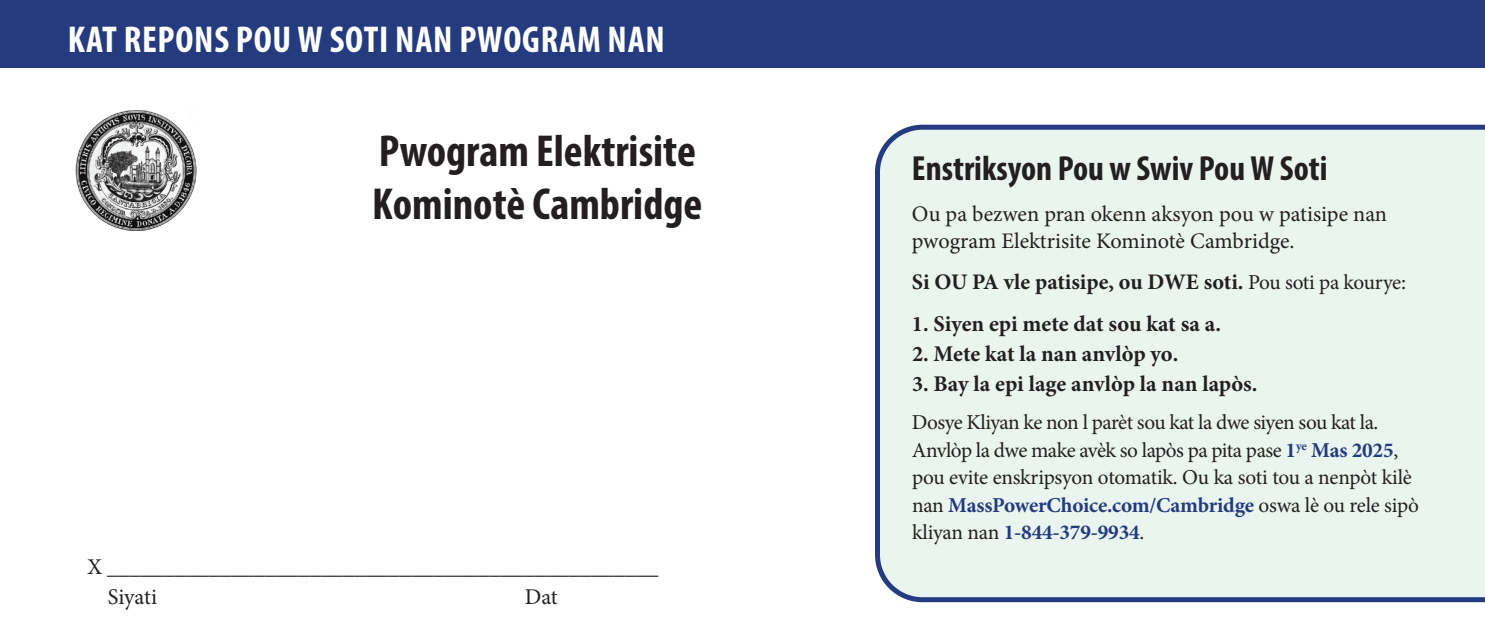
<style>
.page{position:relative;width:1485px;height:630px;background:#fff}
.page>*{position:absolute;margin:0;border:0;box-sizing:border-box;transform-origin:0 0}
.t1{font:700 condensed 45px/52.5px "Myriad Pro";color:#231f20}
.t2{font:700 condensed 37.5px "Myriad Pro";letter-spacing:.02em;color:#fff}
.t3{font:700 condensed 35px "Myriad Pro";color:#231f20}
.t4{font:700 22.5px "Minion Pro";color:#231f20}
.t5{font:22.5px/30px "Minion Pro";letter-spacing:-.005em;color:#231f20}
.t6{font:22.25px/27.5px "Minion Pro";color:#231f20}
.t7{font:700 22.25px "Minion Pro";letter-spacing:-.005em;color:#231f20}
.t8{font:21.25px/27.5px "Minion Pro";letter-spacing:-.02em;color:#231f20}
.s1{font-weight:400;font-size:21.25px}
.s2{font-weight:400}
.s3{font-size:22.25px}
.s4{font-weight:700;color:#243b80}
</style>
<div class="page">
<div style="left:875px;top:125px;width:610px;height:477px;background:#e9f5ee"></div>
<div style="left:0;top:0;width:1485px;height:68px;background:#243b80"></div>
<img style="left:75px;top:110px;width:122px;height:121px">
<h2 class="t2" style="left:68px;top:16px;width:599px">KAT REPONS POU W SOTI NAN PWOGRAM NAN</h2>
<h1 class="t1" style="left:372px;top:124px;width:332px">Pwogram Elektrisite<br>Kominotè Cambridge</h1>
<p class="t5" style="left:108px;top:552px;width:552px;text-indent:-20px">X _________________________________________________<br>Siyati</p>
<p class="t5" style="left:525px;top:582px;width:34px">Dat</p>
<h3 class="t3" style="left:912px;top:147px;width:417px">Enstriksyon Pou w Swiv Pou W Soti</h3>
<p class="t6" style="left:912px;top:200px;width:477px">Ou pa bezwen pran okenn aksyon pou w patisipe nan pwogram Elektrisite Kominotè Cambridge.</p>
<p class="t7" style="left:912px;top:267px;width:496px">Si OU PA vle patisipe, ou DWE soti. <span class="s1">Pou soti pa kourye</span><span class="s2">:</span></p>
<p class="t4" style="left:912px;top:308px;width:311px"><span class="s3">1.</span> Siyen epi mete dat sou kat sa a<span class="s3">.</span></p>
<p class="t4" style="left:912px;top:338px;width:268px"><span class="s3">2.</span> Mete kat la nan anvlòp yo<span class="s3">.</span></p>
<p class="t4" style="left:912px;top:368px;width:347px"><span class="s3">3.</span> Bay la epi lage anvlòp la nan lapòs<span class="s3">.</span></p>
<p class="t8" style="left:912px;top:409px;width:509px">Dosye Kliyan ke non l parèt sou kat la dwe siyen sou kat la.<br>Anvlòp la dwe make avèk so lapòs pa pita pase <span class="s4">1</span><sup>ye</sup> <span class="s4">Mas 2025</span>, pou evite enskripsyon otomatik. Ou ka soti tou a nenpòt kilè nan <span class="s4">MassPowerChoice.com/Cambridge</span> oswa lè ou rele sipò kliyan nan <span class="s4">1-844-379-9934</span>.</p>
</div>
